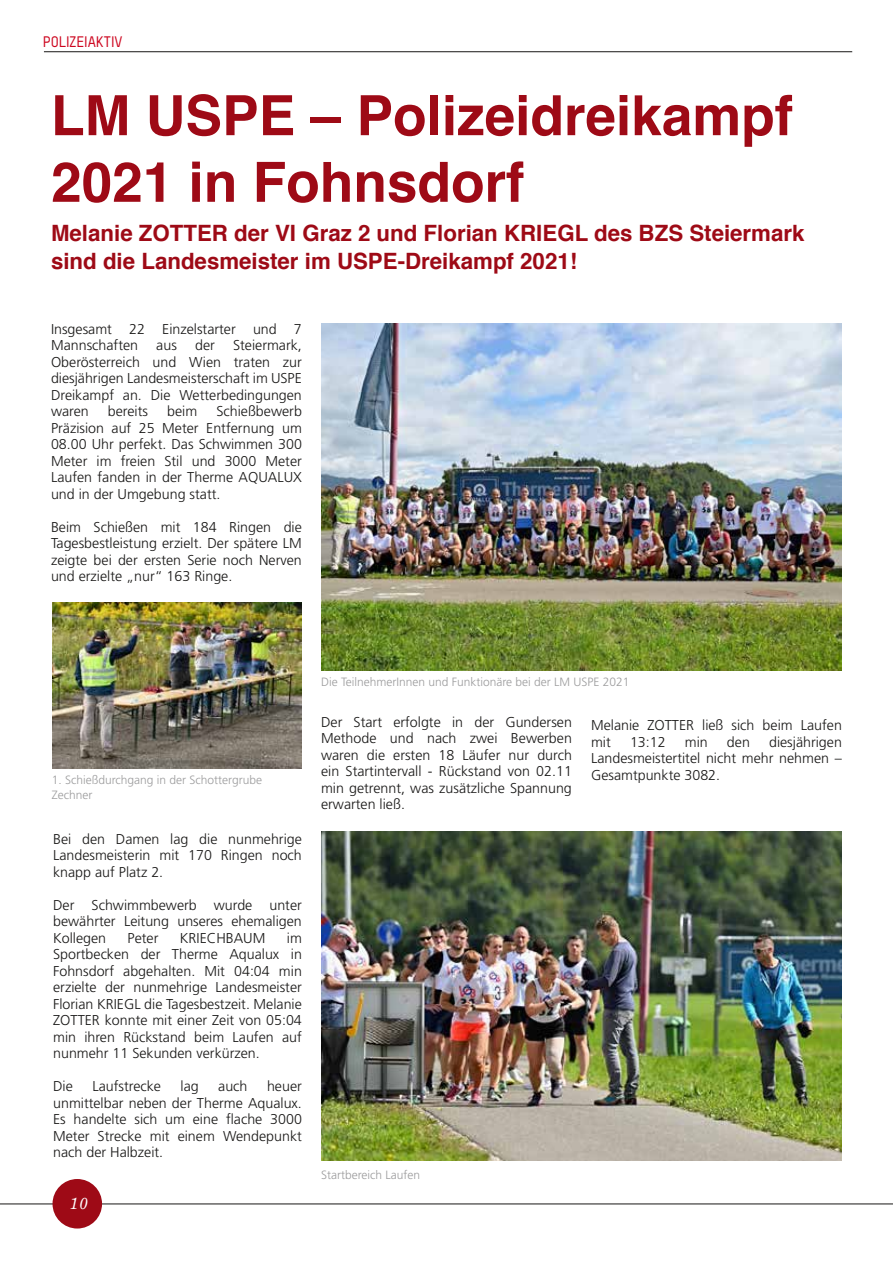
<style>
.page{position:relative;width:893px;height:1263px;background:#fff}
.page>*{position:absolute;margin:0;border:0;box-sizing:border-box;transform-origin:0 0}
.t1{font:700 55.5px/66.6px "Helvetica";color:#9e0a16}
.t2{font:700 22.5px/28.5px "Helvetica";color:#9e0a16}
.t3{font:italic 16.5px "Excelsior LT Std";color:#fff}
.t4{font:500 15px "TSTARPRO";color:#cd061f}
.t5{font:300 14.25px/16.5px "Frutiger LT Std";color:#181716;text-align:justify}
.t6{font:300 12px/15px "Frutiger LT Std";color:#9c9c9d}
</style>
<div class="page">
<hr style="left:44px;top:51px;width:808px;height:1px;background:#181716">
<img style="left:321px;top:323px;width:521px;height:348px">
<img style="left:53px;top:602px;width:249px;height:167px">
<img style="left:321px;top:831px;width:521px;height:330px">
<hr style="left:0;top:1203px;width:893px;height:1px;background:#181716">
<div style="left:53px;top:1179px;width:49px;height:49px;background:#9e0a16;border-radius:50%"></div>
<p class="t4" style="left:43px;top:33px;width:81px">POLIZEIAKTIV</p>
<h1 class="t1" style="left:51px;top:83px;width:743px">LM USPE – Polizeidreikampf<br>2021 in Fohnsdorf</h1>
<h2 class="t2" style="left:51px;top:219px;width:755px">Melanie ZOTTER der VI Graz 2 und Florian KRIEGL des BZS Steiermark sind die Landesmeister im USPE-Dreikampf 2021!</h2>
<p class="t5" style="left:51px;top:321px;width:252px">Insgesamt 22 Einzelstarter und 7<br>Mannschaften</p>
<p class="t5" style="left:51px;top:337px;width:252px;text-indent:182px">Steiermark, Oberösterreich und Wien traten zur diesjährigen Landesmeisterschaft im USPE Dreikampf an. Die Wetterbedingungen waren</p>
<p class="t5" style="left:156px;top:337px;width:22px">aus</p>
<p class="t5" style="left:195px;top:337px;width:21px">der</p>
<p class="t5" style="left:51px;top:403px;width:252px;text-indent:165px">Schießbewerb Präzision auf 25 Meter Entfernung um 08.00 Uhr perfekt. Das Schwimmen 300<br>Meter im freien Stil und 3000 Meter Laufen fanden in der Therme AQUALUX und in der Umgebung statt.</p>
<p class="t5" style="left:51px;top:519px;width:252px">Beim Schießen mit 184 Ringen die Tagesbestleistung erzielt. Der spätere LM zeigte bei der ersten Serie noch Nerven und erzielte „nur“ 163 Ringe.</p>
<p class="t5" style="left:108px;top:403px;width:42px">bereits</p>
<p class="t5" style="left:167px;top:403px;width:32px">beim</p>
<p class="t6" style="left:52px;top:772px;width:212px">1. Schießdurchgang in der Schottergrube<br>Zechner</p>
<p class="t5" style="left:53px;top:831px;width:250px">Bei den Damen lag die nunmehrige Landesmeisterin mit 170 Ringen noch knapp auf Platz 2.</p>
<p class="t5" style="left:53px;top:897px;width:250px">Der Schwimmbewerb wurde unter bewährter Leitung unseres ehemaligen Kollegen</p>
<p class="t5" style="left:53px;top:930px;width:250px;text-indent:234px">im Sportbecken der Therme Aqualux in Fohnsdorf abgehalten. Mit 04:04 min erzielte der nunmehrige Landesmeister Florian KRIEGL die Tagesbestzeit. Melanie ZOTTER konnte mit einer Zeit von 05:04 min ihren Rückstand beim Laufen auf nunmehr 11 Sekunden verkürzen.</p>
<p class="t5" style="left:53px;top:1078px;width:21px">Die</p>
<p class="t5" style="left:92px;top:1078px;width:70px">Laufstrecke</p>
<p class="t5" style="left:181px;top:1078px;width:20px">lag</p>
<p class="t5" style="left:218px;top:1078px;width:31px">auch</p>
<p class="t5" style="left:128px;top:930px;width:32px">Peter</p>
<p class="t5" style="left:180px;top:930px;width:87px">KRIECHBAUM</p>
<p class="t5" style="left:53px;top:1078px;width:250px;text-indent:214px">heuer unmittelbar neben der Therme Aqualux.<br>Es handelte sich um eine flache 3000<br>Meter Strecke mit einem Wendepunkt nach der Halbzeit.</p>
<p class="t3" style="left:70px;top:1193px;width:20px">10</p>
<p class="t6" style="left:321px;top:674px;width:310px">Die TeilnehmerInnen und Funktionäre bei der LM USPE 2021</p>
<p class="t5" style="left:321px;top:714px;width:252px">Der Start erfolgte in der Gundersen Methode und nach zwei Bewerben waren die ersten 18 Läufer nur durch ein Startintervall - Rückstand von 02.11 min getrennt, was zusätzliche Spannung erwarten ließ.</p>
<p class="t5" style="left:591px;top:717px;width:252px">Melanie ZOTTER ließ sich beim Laufen mit</p>
<p class="t5" style="left:591px;top:734px;width:252px;text-indent:178px">diesjährigen Landesmeistertitel nicht mehr nehmen – Gesamtpunkte 3082.</p>
<p class="t5" style="left:630px;top:734px;width:37px">13:12</p>
<p class="t5" style="left:685px;top:734px;width:24px">min</p>
<p class="t5" style="left:727px;top:734px;width:24px">den</p>
<p class="t6" style="left:321px;top:1167px;width:101px">Startbereich Laufen</p>
</div>
